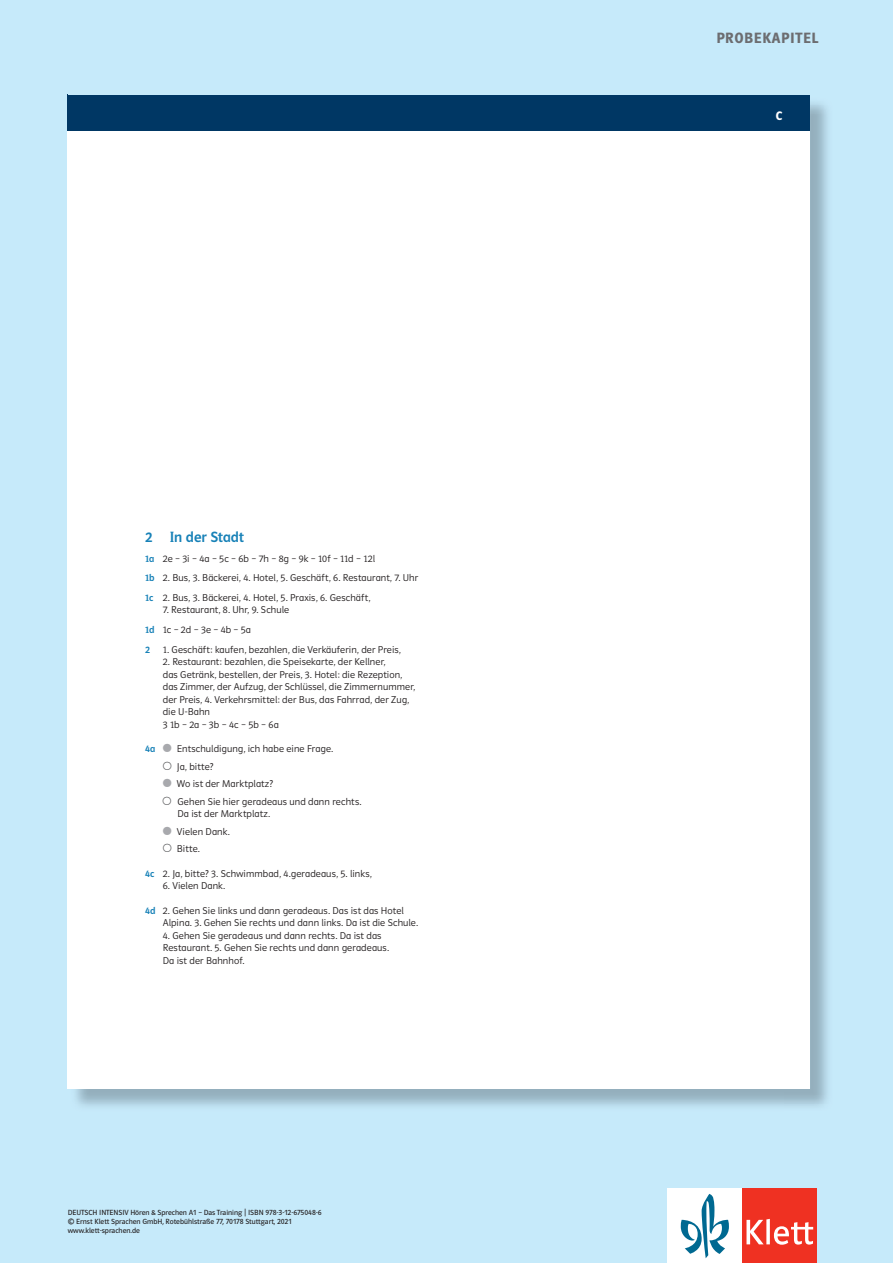
<style>
.page{position:relative;width:893px;height:1263px;background:#c6eafa}
.page>*{position:absolute;margin:0;border:0;box-sizing:border-box;transform-origin:0 0}
.t1{font:600 15px "Polo CEF";letter-spacing:.04em;color:#6c6d70}
.t2{font:15px "Polo Basis TB Krftg";letter-spacing:-.005em;color:#1781b7}
.t3{font:12.45px "Polo Basis TB Hfett";color:#fff}
.t4{font:9.9px/12.5px "Polo Basis TB Leicht";letter-spacing:.015em;color:#231f20}
.t5{font:9.9px "Polo Basis TB Krftg";color:#1781b7}
.t6{font:7.5px/9px "Polo CEF";color:#231f20}
.s1{font-family:"Polo Basis TB Krftg";color:#1781b7}
</style>
<div class="page">
<div style="left:668px;top:1188px;width:74px;height:75px;background:#fff"></div>
<div style="left:742px;top:1188px;width:74px;height:75px;background:#ef3122"></div>
<svg style="left:746px;top:1219px;width:67px;height:26px"></svg>
<svg style="left:681px;top:1194px;width:48px;height:64px"></svg>
<div style="left:68px;top:95px;width:742px;height:994px;background:#fff"></div>
<div style="left:68px;top:95px;width:742px;height:36px;background:#003764"></div>
<h1 class="t2" style="left:145px;top:529px;width:100px">2 In der Stadt</h1>
<p class="t4" style="left:145px;top:549px;width:275px;line-height:19.5px"><span class="s1">1a</span> 2e – 3i – 4a – 5c – 6b – 7h – 8g – 9k – 10f – 11d – 12l<br><span class="s1">1b</span> 2. Bus, 3. Bäckerei, 4. Hotel, 5. Geschäft, 6. Restaurant, 7. Uhr<br><span class="s1">1c</span> 2. Bus, 3. Bäckerei, 4. Hotel, 5. Praxis, 6. Geschäft,</p>
<p class="t4" style="left:145px;top:600px;width:146px;line-height:19.5px;text-indent:18px">7. Restaurant, 8. Uhr, 9. Schule<br><span class="s1">1d</span> 1c – 2d – 3e – 4b – 5a</p>
<p class="t5" style="left:145px;top:644px;width:6px">2</p>
<p class="t4" style="left:163px;top:643px;width:240px">1. Geschäft: kaufen, bezahlen, die Verkäuferin, der Preis,</p>
<p class="t4" style="left:163px;top:656px;width:254px">2. Restaurant: bezahlen, die Speisekarte, der Kellner,<br>das Getränk, bestellen, der Preis, 3. Hotel: die Rezeption, das Zimmer, der Aufzug, der Schlüssel, die Zimmernummer, der Preis, 4. Verkehrsmittel: der Bus, das Fahrrad, der Zug, die U-Bahn<br>3 1b – 2a – 3b – 4c – 5b – 6a</p>
<p class="t5" style="left:145px;top:743px;width:12px">4a</p>
<p class="t4" style="left:177px;top:740px;width:186px;line-height:17.5px">Entschuldigung, ich habe eine Frage.<br>Ja, bitte?<br>Wo ist der Marktplatz?<br>Gehen Sie hier geradeaus und dann rechts.</p>
<p class="t4" style="left:177px;top:805px;width:95px;line-height:17.5px">Da ist der Marktplatz.<br>Vielen Dank.<br>Bitte.</p>
<p class="t4" style="left:145px;top:867px;width:228px"><span class="s1">4c</span> 2. Ja, bitte? 3. Schwimmbad, 4.geradeaus, 5. links,</p>
<p class="t4" style="left:163px;top:880px;width:64px">6. Vielen Dank.</p>
<p class="t4" style="left:163px;top:904px;width:257px;text-indent:-18px"><span class="s1">4d</span> 2. Gehen Sie links und dann geradeaus. Das ist das Hotel<br>Alpina. 3. Gehen Sie rechts und dann links. Da ist die Schule.</p>
<p class="t4" style="left:163px;top:929px;width:228px">4. Gehen Sie geradeaus und dann rechts. Da ist das<br>Restaurant. 5. Gehen Sie rechts und dann geradeaus.<br>Da ist der Bahnhof.</p>
<p class="t6" style="left:68px;top:1208px;width:255px">DEUTSCH INTENSIV Hören &amp; Sprechen A1 – Das Training ⏐ ISBN 978-3-12-675048-6 © Ernst Klett Sprachen GmbH, Rotebühlstraße 77, 70178 Stuttgart, 2021 www.klett-sprachen.de</p>
<h1 class="t1" style="left:716px;top:29px;width:104px">PROBEKAPITEL</h1>
<p class="t3" style="left:776px;top:109px;width:8px">C</p>
</div>
